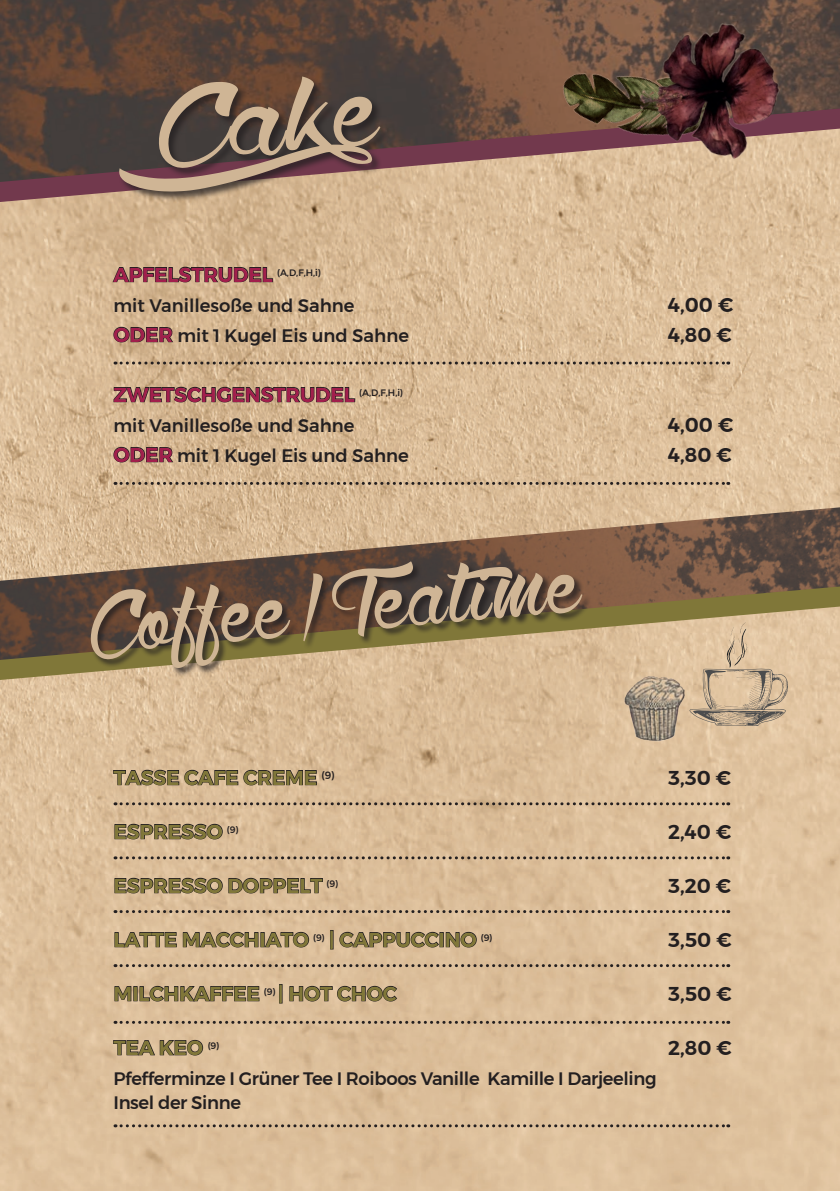
<style>
.page{position:relative;width:840px;height:1191px;background:#fff}
.page>*{position:absolute;margin:0;border:0;box-sizing:border-box;transform-origin:0 0}
.t1{font:600 20px "Montserrat";color:#807739}
.t2{font:600 20px "Montserrat";color:#a11f4c}
.t3{font:600 20px "Montserrat";color:#231f20}
.t4{font:500 18px "Montserrat";color:#231f20}
.t5{font:500 18px/24px "Montserrat";letter-spacing:-.02em;color:#231f20}
.s1{font-weight:600;font-size:20px;color:#a11f4c}
</style>
<div class="page">
<img style="left:0;top:205px;width:839px;height:986px">
<img style="left:0;top:0;width:839px;height:107px">
<svg style="left:0;top:107px;width:839px;height:98px"></svg>
<img style="left:537px;top:0;width:207px;height:200px">
<img style="left:595px;top:0;width:224px;height:188px">
<div style="left:118px;top:77px;width:272px;height:125px;background:#231f20;opacity:.75"></div>
<svg style="left:119px;top:77px;width:261px;height:115px"></svg>
<svg style="left:115px;top:361px;width:613px;height:3px"></svg>
<svg style="left:115px;top:482px;width:613px;height:3px"></svg>
<svg style="left:115px;top:802px;width:613px;height:3px"></svg>
<svg style="left:115px;top:856px;width:613px;height:3px"></svg>
<svg style="left:115px;top:910px;width:613px;height:3px"></svg>
<svg style="left:115px;top:964px;width:613px;height:3px"></svg>
<svg style="left:115px;top:1020px;width:613px;height:3px"></svg>
<svg style="left:115px;top:1124px;width:613px;height:3px"></svg>
<svg style="left:111px;top:266px;width:162px;height:17px"></svg>
<svg style="left:113px;top:326px;width:61px;height:17px"></svg>
<svg style="left:113px;top:386px;width:242px;height:17px"></svg>
<svg style="left:113px;top:446px;width:61px;height:17px"></svg>
<img style="left:0;top:507px;width:839px;height:79px">
<svg style="left:0;top:586px;width:839px;height:94px"></svg>
<svg style="left:112px;top:769px;width:205px;height:17px"></svg>
<svg style="left:114px;top:823px;width:109px;height:17px"></svg>
<svg style="left:114px;top:877px;width:209px;height:17px"></svg>
<svg style="left:114px;top:931px;width:196px;height:17px"></svg>
<div style="left:330px;top:930px;width:3px;height:19px;border:1px solid #231f20"></div>
<svg style="left:338px;top:931px;width:101px;height:17px"></svg>
<div style="left:439px;top:932px;width:4px;height:15px;border:1px solid #231f20"></div>
<svg style="left:445px;top:931px;width:32px;height:17px"></svg>
<svg style="left:114px;top:985px;width:18px;height:17px"></svg>
<div style="left:133px;top:986px;width:4px;height:15px;border:1px solid #231f20"></div>
<svg style="left:139px;top:985px;width:121px;height:17px"></svg>
<div style="left:279px;top:984px;width:3px;height:19px;border:1px solid #231f20"></div>
<svg style="left:288px;top:985px;width:110px;height:17px"></svg>
<svg style="left:112px;top:1039px;width:92px;height:17px"></svg>
<div style="left:90px;top:561px;width:500px;height:116px;background:#231f20;opacity:.75"></div>
<svg style="left:90px;top:561px;width:492px;height:107px"></svg>
<svg style="left:689px;top:622px;width:98px;height:104px"></svg>
<img style="left:620px;top:674px;width:66px;height:69px">
<p class="t2" style="left:113px;top:259px;width:209px">APFELSTRUDEL <sup>(A,D,F,H,i)</sup></p>
<p class="t4" style="left:113px;top:291px;width:242px">mit Vanillesoße und Sahne</p>
<p class="t3" style="left:667px;top:289px;width:67px">4,00 €</p>
<p class="t4" style="left:113px;top:321px;width:297px"><span class="s1">ODER</span> mit 1 Kugel Eis und Sahne</p>
<p class="t3" style="left:667px;top:319px;width:65px">4,80 €</p>
<p class="t2" style="left:113px;top:379px;width:291px">ZWETSCHGENSTRUDEL <sup>(A,D,F,H,i)</sup></p>
<p class="t4" style="left:113px;top:411px;width:242px">mit Vanillesoße und Sahne</p>
<p class="t3" style="left:667px;top:409px;width:67px">4,00 €</p>
<p class="t4" style="left:113px;top:441px;width:297px"><span class="s1">ODER</span> mit 1 Kugel Eis und Sahne</p>
<p class="t3" style="left:667px;top:439px;width:65px">4,80 €</p>
<p class="t1" style="left:113px;top:761px;width:223px">TASSE CAFE CREME <sup>(9)</sup></p>
<p class="t3" style="left:667px;top:761px;width:64px">3,30 €</p>
<p class="t1" style="left:113px;top:815px;width:127px">ESPRESSO <sup>(9)</sup></p>
<p class="t3" style="left:667px;top:815px;width:65px">2,40 €</p>
<p class="t1" style="left:113px;top:869px;width:226px">ESPRESSO DOPPELT <sup>(9)</sup></p>
<p class="t3" style="left:667px;top:869px;width:64px">3,20 €</p>
<p class="t1" style="left:113px;top:923px;width:380px">LATTE MACCHIATO <sup>(9)</sup> | CAPPUCCINO <sup>(9)</sup></p>
<p class="t3" style="left:667px;top:923px;width:65px">3,50 €</p>
<p class="t1" style="left:113px;top:977px;width:284px">MILCHKAFFEE <sup>(9)</sup> | HOT CHOC</p>
<p class="t3" style="left:667px;top:977px;width:65px">3,50 €</p>
<p class="t1" style="left:113px;top:1031px;width:107px">TEA KEO <sup>(9)</sup></p>
<p class="t3" style="left:667px;top:1031px;width:65px">2,80 €</p>
<p class="t5" style="left:113px;top:1066px;width:544px">Pfefferminze I Grüner Tee I Roiboos Vanille Kamille I Darjeeling<br>Insel der Sinne</p>
</div>
